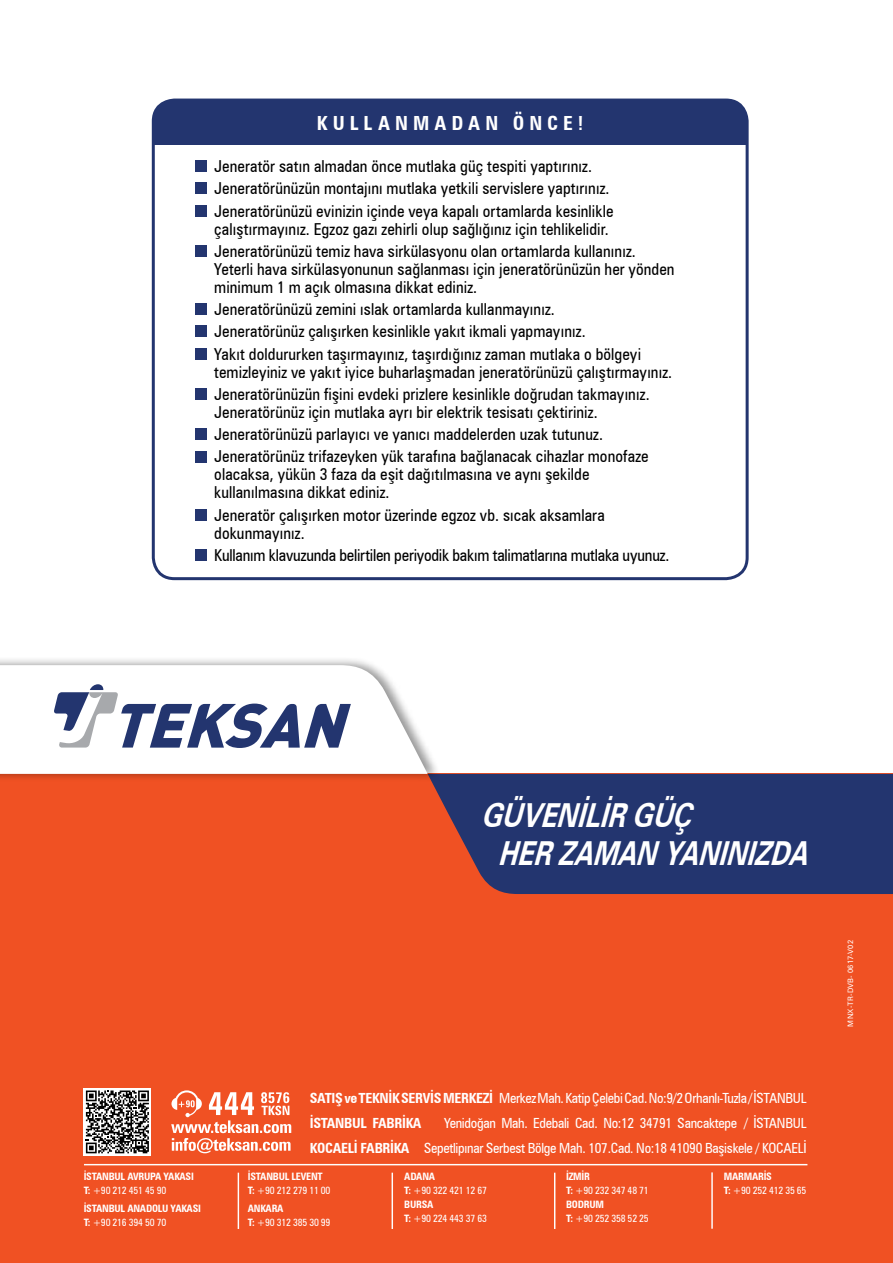
<style>
.page{position:relative;width:893px;height:1263px;background:#fff}
.page>*{position:absolute;margin:0;border:0;box-sizing:border-box;transform-origin:0 0}
.t1{font:italic 700 33.15px/38.1px "Zurich BT";color:#fff;scale:.8 1}
.t2{font:700 condensed 19.5px "Zurich BT";letter-spacing:.26em;color:#fff}
.t3{font:condensed 16.5px/22.2px "Zurich BT";letter-spacing:.005em;color:#000}
.t4{font:condensed 16.5px "Zurich BT";letter-spacing:-.015em;color:#000}
.t5{font:condensed 13.95px/25px "Zurich BT";letter-spacing:-.02em;color:#fff}
.t6{font:condensed 10.2px/14px "Zurich BT";letter-spacing:-.02em;color:#fff}
.t7{font:700 condensed 10.2px/14px "Zurich BT";letter-spacing:-.02em;color:#fff}
.t8{font:7.5px "Zurich BT";letter-spacing:.03em;color:#fff}
.s1{font-weight:400}
.s2{font-weight:700}
</style>
<div class="page">
<div style="left:0;top:774px;width:893px;height:489px;background:#f05123"></div>
<div style="left:153px;top:100px;width:594px;height:45px;background:#23356f"></div>
<div style="left:152px;top:99px;width:597px;height:481px;border:3px solid #23356f;border-radius:21px"></div>
<div style="left:195px;top:160px;width:12px;height:12px;background:#23356f"></div>
<div style="left:195px;top:182px;width:12px;height:12px;background:#23356f"></div>
<div style="left:195px;top:205px;width:12px;height:12px;background:#23356f"></div>
<div style="left:195px;top:245px;width:12px;height:12px;background:#23356f"></div>
<div style="left:195px;top:303px;width:12px;height:12px;background:#23356f"></div>
<div style="left:195px;top:326px;width:12px;height:11px;background:#23356f"></div>
<div style="left:195px;top:348px;width:12px;height:12px;background:#23356f"></div>
<div style="left:195px;top:388px;width:12px;height:12px;background:#23356f"></div>
<div style="left:195px;top:428px;width:12px;height:12px;background:#23356f"></div>
<div style="left:195px;top:451px;width:12px;height:11px;background:#23356f"></div>
<div style="left:195px;top:509px;width:12px;height:12px;background:#23356f"></div>
<div style="left:195px;top:549px;width:12px;height:12px;background:#23356f"></div>
<div style="left:432px;top:774px;width:461px;height:120px;background:#23356f"></div>
<div style="left:0;top:657px;width:441px;height:125px;background:#000;opacity:.4"></div>
<svg style="left:0;top:665px;width:428px;height:109px"></svg>
<svg style="left:54px;top:684px;width:297px;height:64px"></svg>
<svg style="left:84px;top:1088px;width:67px;height:67px"></svg>
<hr style="left:84px;top:1164px;width:723px;height:1px;background:#fff">
<hr style="left:554px;top:1173px;width:1px;height:56px;background:#fff">
<hr style="left:392px;top:1173px;width:1px;height:56px;background:#fff">
<hr style="left:238px;top:1173px;width:1px;height:56px;background:#fff">
<hr style="left:711px;top:1172px;width:2px;height:57px;background:#fff">
<svg style="left:86px;top:1090px;width:63px;height:63px;background:#747474"></svg>
<svg style="left:171px;top:1090px;width:120px;height:63px"></svg>
<p class="t2" style="left:317px;top:111px;width:268px">KULLANMADAN ÖNCE!</p>
<p class="t3" style="left:214px;top:155px;width:401px">Jeneratör satın almadan önce mutlaka güç tespiti yaptırınız.<br>Jeneratörünüzün montajını mutlaka yetkili servislere yaptırınız.<br>Jeneratörünüzü evinizin içinde veya kapalı ortamlarda kesinlikle</p>
<p class="t3" style="left:214px;top:218px;width:423px">çalıştırmayınız. Egzoz gazı zehirli olup sağlığınız için tehlikelidir.<br>Jeneratörünüzü temiz hava sirkülasyonu olan ortamlarda kullanınız.</p>
<p class="t3" style="left:214px;top:260px;width:462px;line-height:18px">Yeterli hava sirkülasyonunun sağlanması için jeneratörünüzün her yönden minimum 1 m açık olmasına dikkat ediniz.</p>
<p class="t3" style="left:214px;top:298px;width:428px">Jeneratörünüzü zemini ıslak ortamlarda kullanmayınız.<br>Jeneratörünüz çalışırken kesinlikle yakıt ikmali yapmayınız.<br>Yakıt doldururken taşırmayınız, taşırdığınız zaman mutlaka o bölgeyi</p>
<p class="t3" style="left:214px;top:361px;width:459px">temizleyiniz ve yakıt iyice buharlaşmadan jeneratörünüzü çalıştırmayınız.<br>Jeneratörünüzün fişini evdeki prizlere kesinlikle doğrudan takmayınız.</p>
<p class="t3" style="left:214px;top:401px;width:436px">Jeneratörünüz için mutlaka ayrı bir elektrik tesisatı çektiriniz.<br>Jeneratörünüzü parlayıcı ve yanıcı maddelerden uzak tutunuz.<br>Jeneratörünüz trifazeyken yük tarafına bağlanacak cihazlar monofaze</p>
<p class="t3" style="left:214px;top:465px;width:377px;line-height:18px">olacaksa, yükün 3 faza da eşit dağıtılmasına ve aynı şekilde kullanılmasına dikkat ediniz.</p>
<p class="t3" style="left:214px;top:506px;width:392px;line-height:18px">Jeneratör çalışırken motor üzerinde egzoz vb. sıcak aksamlara dokunmayınız.</p>
<p class="t4" style="left:214px;top:545px;width:457px">Kullanım klavuzunda belirtilen periyodik bakım talimatlarına mutlaka uyunuz.</p>
<p class="t7" style="left:84px;top:1169px;width:112px">İSTANBUL AVRUPA YAKASI<br>T: <span class="s1">+90 212 451 45 90</span></p>
<p class="t7" style="left:84px;top:1201px;width:119px">İSTANBUL ANADOLU YAKASI<br>T: <span class="s1">+90 216 394 50 70</span></p>
<h1 class="t1" style="left:498px;top:794px;width:402px;text-indent:-17px">GÜVENİLİRGÜÇ<br>HERZAMANYANINIZDA</h1>
<p class="t5" style="left:310px;top:1086px;width:498px"><span class="s2">SATIŞ ve TEKNİK SERVİS MERKEZİ</span> Merkez Mah. Katip Çelebi Cad. No:9/2 Orhanlı-Tuzla / İSTANBUL<br><span class="s2">İSTANBUL FABRİKA</span></p>
<p class="t5" style="left:310px;top:1111px;width:498px;text-align:right">Yenidoğan Mah. Edebali Cad. No:12 34791 Sancaktepe / İSTANBUL<br><span class="s2">KOCAELİ FABRİKA</span> Sepetlipınar Serbest Bölge Mah. 107.Cad. No:18 41090 Başiskele / KOCAELİ</p>
<p class="t7" style="left:248px;top:1169px;width:84px">İSTANBUL LEVENT<br>T: <span class="s1">+90 212 279 11 00</span></p>
<p class="t6" style="left:248px;top:1201px;width:84px"><span class="s2">ANKARA<br>T:</span> +90 312 385 30 99</p>
<p class="t6" style="left:404px;top:1169px;width:84px"><span class="s2">ADANA<br>T:</span> +90 322 421 12 67<br><span class="s2">BURSA<br>T:</span> +90 224 443 37 63</p>
<p class="t6" style="left:566px;top:1169px;width:84px"><span class="s2">İZMİR<br>T:</span> +90 232 347 48 71<br><span class="s2">BODRUM<br>T:</span> +90 252 358 52 25</p>
<p class="t6" style="left:724px;top:1169px;width:84px"><span class="s2">MARMARİS<br>T:</span> +90 252 412 35 65</p>
<p class="t8" style="left:845px;top:1026px;width:88px;rotate:-90deg">MNX-TR-DVB- 0617-V02</p>
</div>
